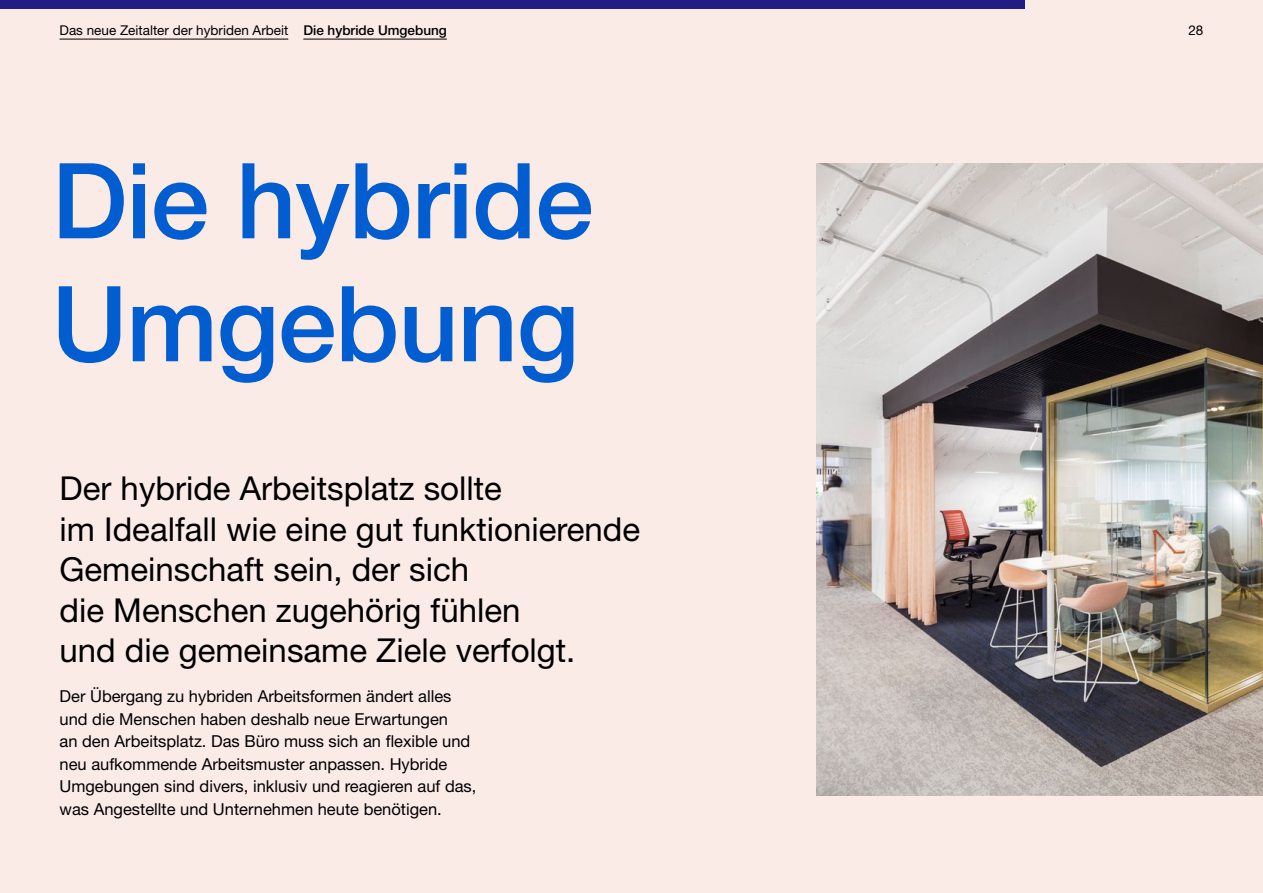
<style>
.page{position:relative;width:1263px;height:893px;background:#fbebe7}
.page>*{position:absolute;margin:0;border:0;box-sizing:border-box;transform-origin:0 0}
.t1{font:500 105px/123px "Helvetica Neue LT Pro";letter-spacing:-.01em;color:#025dd0}
.t2{font:33px/40.5px "Helvetica Neue LT Pro";color:#000}
.t3{font:16.5px/22.5px "Helvetica Neue LT Pro";color:#000}
.t4{font:13.5px "Helvetica Neue LT Pro";color:#000}
.s1{font-weight:500}
</style>
<div class="page">
<img style="left:816px;top:163px;width:447px;height:632px">
<div style="left:60px;top:0;width:35px;height:9px;background:#211d84"></div>
<div style="left:0;top:0;width:60px;height:9px;background:#211d84"></div>
<div style="left:95px;top:0;width:36px;height:9px;background:#211d84"></div>
<div style="left:131px;top:0;width:36px;height:9px;background:#211d84"></div>
<div style="left:167px;top:0;width:35px;height:9px;background:#211d84"></div>
<div style="left:202px;top:0;width:36px;height:9px;background:#211d84"></div>
<div style="left:238px;top:0;width:36px;height:9px;background:#211d84"></div>
<div style="left:274px;top:0;width:36px;height:9px;background:#211d84"></div>
<div style="left:310px;top:0;width:35px;height:9px;background:#211d84"></div>
<div style="left:345px;top:0;width:36px;height:9px;background:#211d84"></div>
<div style="left:381px;top:0;width:36px;height:9px;background:#211d84"></div>
<div style="left:417px;top:0;width:36px;height:9px;background:#211d84"></div>
<div style="left:453px;top:0;width:35px;height:9px;background:#211d84"></div>
<div style="left:488px;top:0;width:36px;height:9px;background:#211d84"></div>
<div style="left:524px;top:0;width:36px;height:9px;background:#211d84"></div>
<div style="left:560px;top:0;width:36px;height:9px;background:#211d84"></div>
<div style="left:596px;top:0;width:35px;height:9px;background:#211d84"></div>
<div style="left:631px;top:0;width:36px;height:9px;background:#211d84"></div>
<div style="left:667px;top:0;width:36px;height:9px;background:#211d84"></div>
<div style="left:703px;top:0;width:36px;height:9px;background:#211d84"></div>
<div style="left:739px;top:0;width:35px;height:9px;background:#211d84"></div>
<div style="left:774px;top:0;width:36px;height:9px;background:#211d84"></div>
<div style="left:810px;top:0;width:36px;height:9px;background:#211d84"></div>
<div style="left:846px;top:0;width:36px;height:9px;background:#211d84"></div>
<div style="left:882px;top:0;width:35px;height:9px;background:#211d84"></div>
<div style="left:917px;top:0;width:36px;height:9px;background:#211d84"></div>
<div style="left:953px;top:0;width:36px;height:9px;background:#211d84"></div>
<div style="left:989px;top:0;width:36px;height:9px;background:#211d84"></div>
<hr style="left:60px;top:39px;width:228px;height:1px;background:#000">
<hr style="left:303px;top:39px;width:144px;height:1px;background:#000">
<p class="t4" style="left:60px;top:21px;width:389px">Das neue Zeitalter der hybriden Arbeit <span class="s1">Die hybride Umgebung</span></p>
<p class="t4" style="left:1188px;top:21px;width:17px">28</p>
<h1 class="t1" style="left:52px;top:138px;width:543px">Die hybride<br>Umgebung</h1>
<h2 class="t2" style="left:60px;top:468px;width:582px">Der hybride Arbeitsplatz sollte<br>im Idealfall wie eine gut funktionierende Gemeinschaft sein, der sich<br>die Menschen zugehörig fühlen<br>und die gemeinsame Ziele verfolgt.</h2>
<p class="t3" style="left:60px;top:685px;width:418px">Der Übergang zu hybriden Arbeitsformen ändert alles und die Menschen haben deshalb neue Erwartungen<br>an den Arbeitsplatz. Das Büro muss sich an flexible und neu aufkommende Arbeitsmuster anpassen. Hybride Umgebungen sind divers, inklusiv und reagieren auf das, was Angestellte und Unternehmen heute benötigen.</p>
</div>
